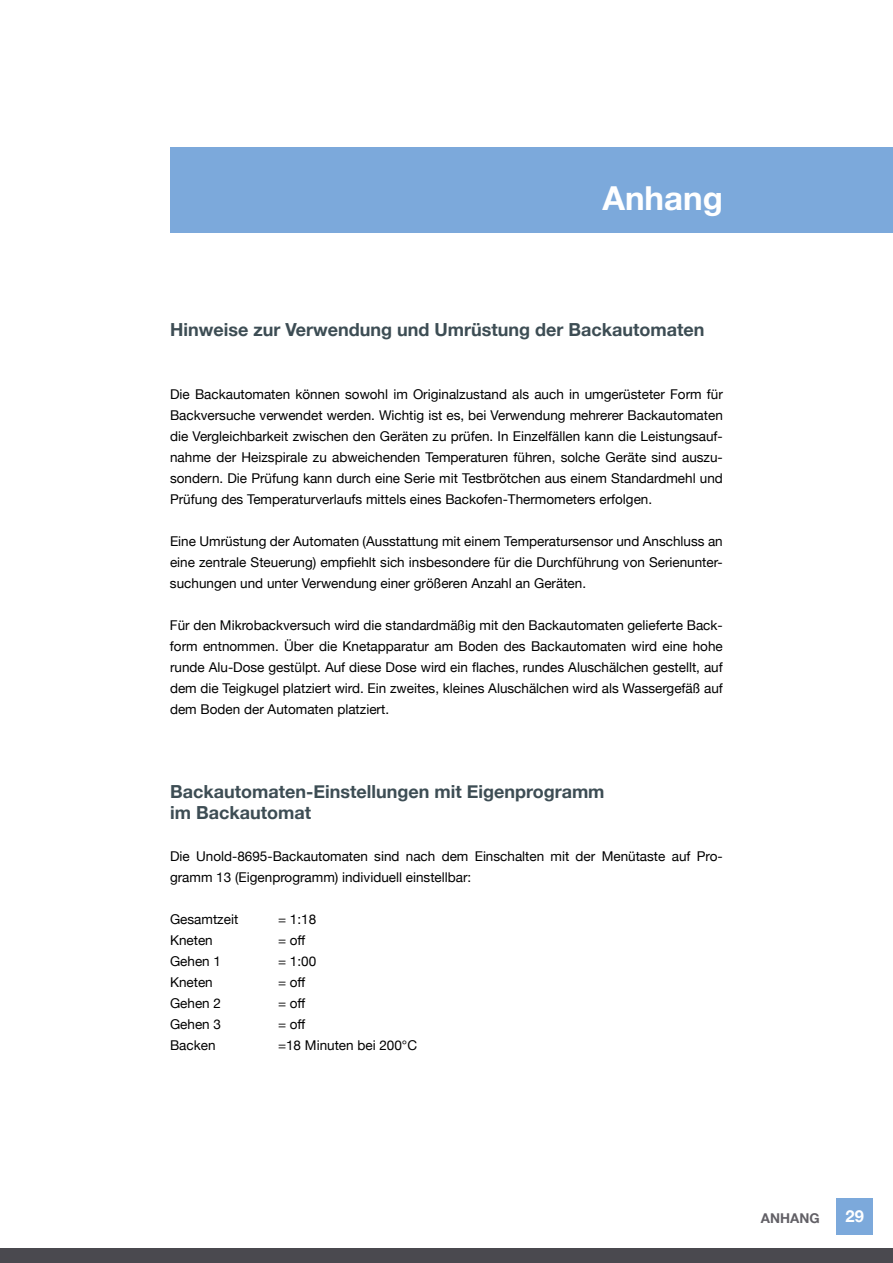
<style>
.page{position:relative;width:893px;height:1263px;background:#fff}
.page>*{position:absolute;margin:0;border:0;box-sizing:border-box;transform-origin:0 0}
.t1{font:700 33px "Helvetica Neue";color:#fff}
.t2{font:700 18px/21px "Helvetica Neue";color:#3d4d54}
.t3{font:700 16.5px "Helvetica Neue";color:#fff}
.t4{font:13.5px/21px "Helvetica Neue";color:#000;text-align:justify}
.t5{font:700 13.5px "Helvetica Neue";color:#626066}
</style>
<div class="page">
<div style="left:0;top:1248px;width:893px;height:15px;background:#4a494f"></div>
<div style="left:837px;top:1199px;width:36px;height:36px;background:#7ca9db"></div>
<div style="left:170px;top:147px;width:723px;height:85px;background:#7ca9db"></div>
<h1 class="t1" style="left:602px;top:172px;width:122px">Anhang</h1>
<h2 class="t2" style="left:170px;top:320px;width:536px">Hinweise zur Verwendung und Umrüstung der Backautomaten</h2>
<p class="t4" style="left:170px;top:384px;width:554px">Die Backautomaten können sowohl im Originalzustand als auch in umgerüsteter Form für Backversuche verwendet werden. Wichtig ist es, bei Verwendung mehrerer Backautomaten die Vergleichbarkeit zwischen den Geräten zu prüfen. In Einzelfällen kann die Leistungsauf&shy;nahme der Heizspirale zu abweichenden Temperaturen führen, solche Geräte sind auszu&shy;sondern. Die Prüfung kann durch eine Serie mit Testbrötchen aus einem Standardmehl und Prüfung des Temperaturverlaufs mittels eines Backofen-Thermometers erfolgen.</p>
<p class="t4" style="left:170px;top:532px;width:554px">Eine Umrüstung der Automaten (Ausstattung mit einem Temperatursensor und Anschluss an eine zentrale Steuerung) empfiehlt sich insbesondere für die Durchführung von Serienunter&shy;suchungen und unter Verwendung einer größeren Anzahl an Geräten.</p>
<p class="t4" style="left:170px;top:616px;width:554px">Für den Mikrobackversuch wird die standardmäßig mit den Backautomaten gelieferte Back&shy;form entnommen. Über die Knetapparatur am Boden des Backautomaten wird eine hohe runde Alu-Dose gestülpt. Auf diese Dose wird ein flaches, rundes Aluschälchen gestellt, auf dem die Teigkugel platziert wird. Ein zweites, kleines Aluschälchen wird als Wassergefäß auf dem Boden der Automaten platziert.</p>
<h2 class="t2" style="left:170px;top:782px;width:436px">Backautomaten-Einstellungen mit Eigenprogramm im Backautomat</h2>
<p class="t4" style="left:170px;top:846px;width:554px">Die Unold-8695-Backautomaten sind nach dem Einschalten mit der Menütaste auf Pro&shy;gramm 13 (Eigenprogramm) individuell einstellbar:</p>
<p class="t4" style="left:170px;top:909px;width:70px">Gesamtzeit</p>
<p class="t4" style="left:278px;top:909px;width:40px">= 1:18</p>
<p class="t4" style="left:170px;top:930px;width:44px">Kneten</p>
<p class="t4" style="left:278px;top:930px;width:29px">= off</p>
<p class="t4" style="left:170px;top:951px;width:53px">Gehen 1</p>
<p class="t4" style="left:278px;top:951px;width:40px">= 1:00</p>
<p class="t4" style="left:170px;top:972px;width:44px">Kneten</p>
<p class="t4" style="left:278px;top:972px;width:29px">= off</p>
<p class="t4" style="left:170px;top:994px;width:53px">Gehen 2</p>
<p class="t4" style="left:278px;top:994px;width:29px">= off</p>
<p class="t4" style="left:170px;top:1015px;width:53px">Gehen 3</p>
<p class="t4" style="left:278px;top:1015px;width:29px">= off</p>
<p class="t4" style="left:170px;top:1036px;width:47px">Backen</p>
<p class="t4" style="left:278px;top:1036px;width:141px">=18 Minuten bei 200°C</p>
<p class="t5" style="left:761px;top:1208px;width:60px">ANHANG</p>
<p class="t3" style="left:845px;top:1203px;width:20px">29</p>
</div>
